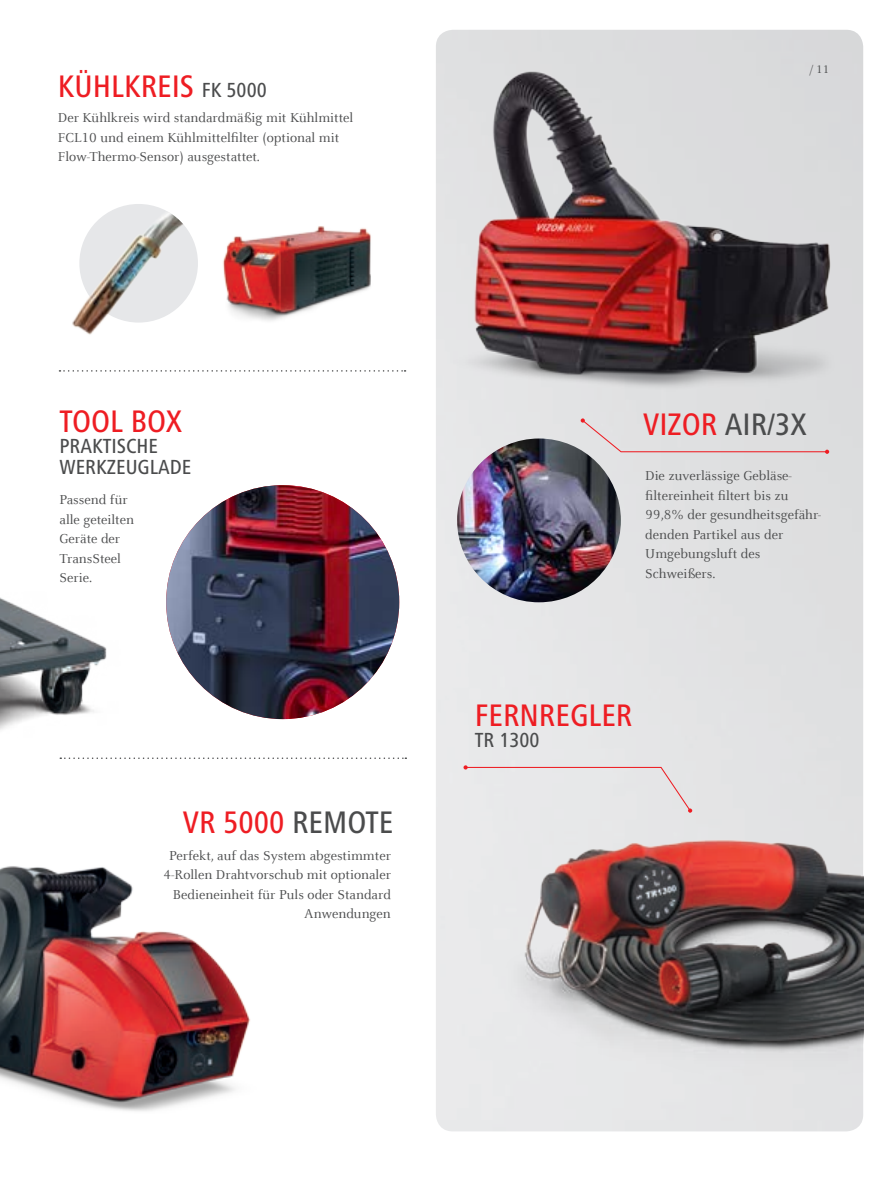
<style>
.page{position:relative;width:893px;height:1191px;background:#fff}
.page>*{position:absolute;margin:0;border:0;box-sizing:border-box;transform-origin:0 0}
.t1{font:500 condensed 32.25px "Frutiger Next LTW1 G";color:#ee1d23}
.t2{font:500 condensed 32.1px "Frutiger Next LTW1 G";color:#4b4c4d}
.t3{font:500 condensed 21.15px/21px "Frutiger Next LTW1 G";color:#4b4c4d}
.t4{font:14.25px/19.5px "Celeste Offc Pro";color:#4b4c4d}
.t5{font:12px "Celeste Offc Pro";color:#4b4c4d}
.s1{color:#4b4c4d}
</style>
<div class="page">
<svg style="left:156px;top:370px;width:250px;height:2px"></svg>
<img style="left:79px;top:204px;width:119px;height:118px;border-radius:59px">
<img style="left:153px;top:219px;width:21px;height:102px">
<img style="left:223px;top:226px;width:148px;height:95px">
<svg style="left:153px;top:757px;width:253px;height:2px"></svg>
<img style="left:0;top:204px;width:153px;height:555px">
<img style="left:166px;top:485px;width:233px;height:234px;border-radius:117px">
<img style="left:0;top:866px;width:250px;height:245px">
<div style="left:436px;top:30px;width:427px;height:1101px;background:#e2e3e4"></div>
<div style="left:463px;top:765px;width:229px;height:47px;background:#e7e8e9"></div>
<img style="left:477px;top:825px;width:386px;height:254px">
<img style="left:436px;top:50px;width:427px;height:367px">
<div style="left:581px;top:418px;width:248px;height:36px;background:#dfdfe0"></div>
<img style="left:457px;top:438px;width:164px;height:164px;border-radius:82px">
<h1 class="t1" style="left:58px;top:68px;width:50px">KÜHLKREIS</h1>
<h3 class="t3" style="left:202px;top:80px;width:66px">FK 5000</h3>
<p class="t4" style="left:58px;top:108px;width:297px">Der Kühlkreis wird standardmäßig mit Kühlmittel<br>FCL10 und einem Kühlmittelfilter (optional mit<br>Flow-Thermo-Sensor) ausgestattet.</p>
<p class="t5" style="left:810px;top:61px;width:21px">/ 11</p>
<h1 class="t1" style="left:60px;top:403px;width:124px">TOOL BOX</h1>
<h3 class="t3" style="left:60px;top:436px;width:21px">PRAKTISCHE<br>WERKZEUGLADE</h3>
<p class="t4" style="left:60px;top:490px;width:76px">Passend für alle geteilten<br>Geräte der<br>TransSteel<br>Serie.</p>
<h1 class="t1" style="left:183px;top:803px;width:212px">VR 5000 <span class="s1">REMOTE</span></h1>
<p class="t4" style="left:163px;top:845px;width:229px;text-align:right">Perfekt, auf das System abgestimmter<br>4-Rollen Drahtvorschub mit optionaler<br>Bedieneinheit für Puls oder Standard<br>Anwendungen</p>
<h1 class="t1" style="left:643px;top:406px;width:31px">VIZOR</h1>
<h2 class="t2" style="left:725px;top:406px;width:83px">AIR/3X</h2>
<p class="t4" style="left:645px;top:466px;width:177px">Die zuverlässige Gebläse&shy;filtereinheit filtert bis zu<br>99,8% der gesundheitsgefähr&shy;denden Partikel aus der<br>Umgebungsluft des<br>Schweißers.</p>
<h1 class="t1" style="left:475px;top:696px;width:31px">FERNREGLER</h1>
<h3 class="t3" style="left:475px;top:729px;width:66px">TR 1300</h3>
</div>
